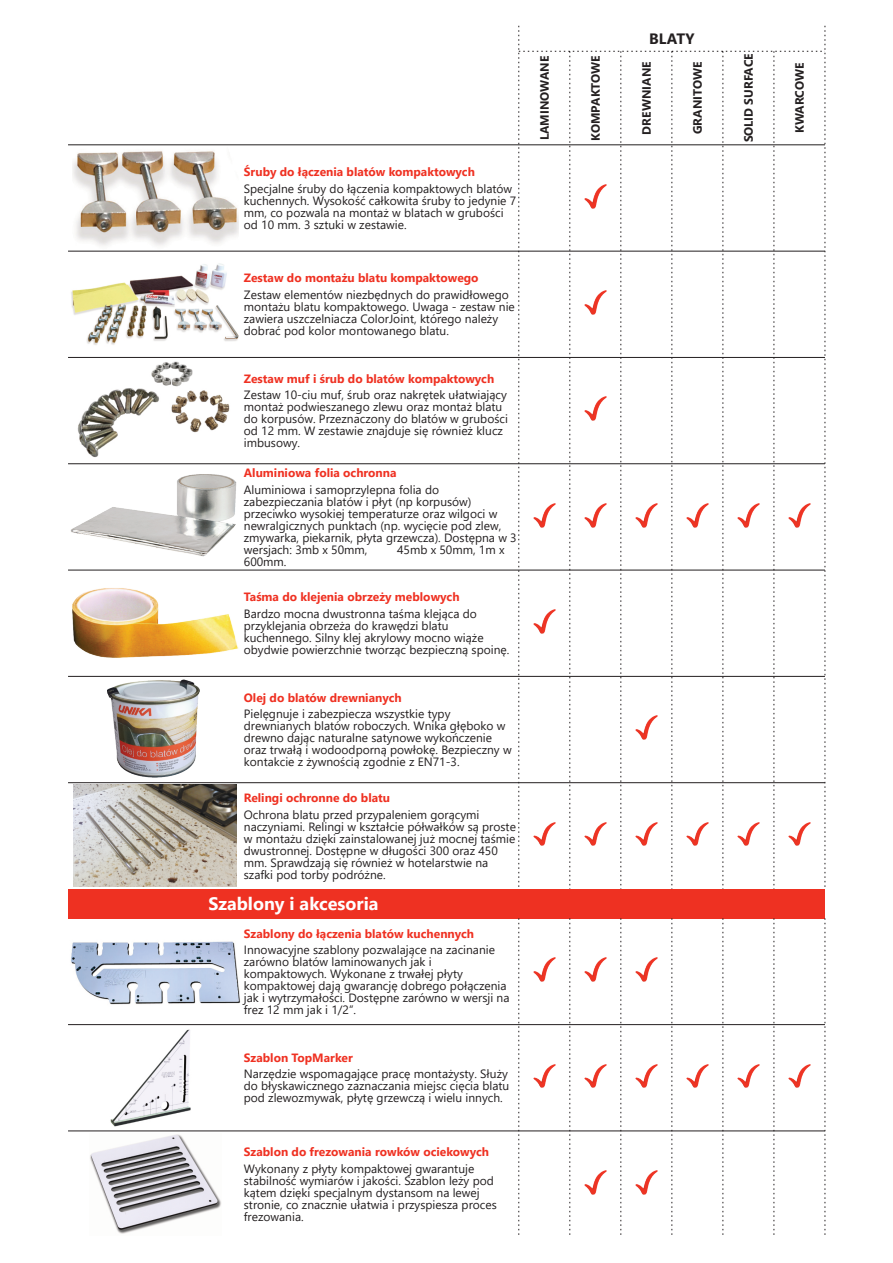
<style>
.page{position:relative;width:893px;height:1263px;background:#fff}
.page>*{position:absolute;margin:0;border:0;box-sizing:border-box;transform-origin:0 0}
.t1{font:700 18px "Segoe UI";color:#fff}
.t2{font:700 15px "Segoe UI";letter-spacing:.01em;color:#231f20}
.t3{font:12px "Segoe UI";color:#231f20}
.t4{font:700 12px "Segoe UI";color:#ef3122}
.t5{font:700 12px "Segoe UI";color:#231f20}
</style>
<div class="page">
<div style="left:68px;top:889px;width:757px;height:29px;background:#ee3122"></div>
<svg style="left:518px;top:918px;width:1px;height:317px"></svg>
<svg style="left:569px;top:918px;width:1px;height:317px"></svg>
<svg style="left:620px;top:918px;width:1px;height:317px"></svg>
<svg style="left:671px;top:918px;width:1px;height:317px"></svg>
<svg style="left:722px;top:918px;width:1px;height:317px"></svg>
<svg style="left:773px;top:918px;width:1px;height:317px"></svg>
<svg style="left:825px;top:918px;width:1px;height:317px"></svg>
<svg style="left:518px;top:26px;width:308px;height:863px"></svg>
<hr style="left:68px;top:144px;width:757px;height:1px;background:#231f20">
<hr style="left:68px;top:251px;width:757px;height:1px;background:#231f20">
<hr style="left:68px;top:357px;width:757px;height:1px;background:#231f20">
<hr style="left:68px;top:463px;width:757px;height:1px;background:#231f20">
<hr style="left:68px;top:570px;width:757px;height:1px;background:#231f20">
<hr style="left:68px;top:676px;width:757px;height:1px;background:#231f20">
<hr style="left:68px;top:782px;width:757px;height:1px;background:#231f20">
<hr style="left:68px;top:1024px;width:757px;height:1px;background:#231f20">
<hr style="left:68px;top:1130px;width:757px;height:1px;background:#231f20">
<img style="left:71px;top:263px;width:168px;height:82px">
<img style="left:72px;top:151px;width:166px;height:95px">
<img style="left:77px;top:361px;width:153px;height:97px">
<img style="left:71px;top:941px;width:170px;height:64px">
<img style="left:72px;top:588px;width:167px;height:70px">
<img style="left:70px;top:474px;width:167px;height:83px">
<img style="left:107px;top:680px;width:93px;height:98px">
<img style="left:74px;top:785px;width:163px;height:102px">
<img style="left:110px;top:1029px;width:81px;height:98px">
<img style="left:90px;top:1134px;width:131px;height:100px">
<img style="left:584px;top:184px;width:22px;height:24px">
<img style="left:584px;top:291px;width:22px;height:23px">
<img style="left:584px;top:397px;width:22px;height:24px">
<img style="left:533px;top:503px;width:22px;height:24px">
<img style="left:584px;top:503px;width:22px;height:24px">
<img style="left:635px;top:503px;width:22px;height:24px">
<img style="left:687px;top:503px;width:21px;height:24px">
<img style="left:738px;top:503px;width:22px;height:24px">
<img style="left:789px;top:503px;width:22px;height:24px">
<img style="left:533px;top:609px;width:22px;height:24px">
<img style="left:635px;top:716px;width:22px;height:24px">
<img style="left:533px;top:822px;width:22px;height:24px">
<img style="left:584px;top:822px;width:22px;height:24px">
<img style="left:635px;top:822px;width:22px;height:24px">
<img style="left:687px;top:822px;width:21px;height:24px">
<img style="left:738px;top:822px;width:22px;height:24px">
<img style="left:789px;top:822px;width:22px;height:24px">
<img style="left:533px;top:958px;width:22px;height:23px">
<img style="left:584px;top:958px;width:22px;height:23px">
<img style="left:635px;top:958px;width:22px;height:23px">
<img style="left:533px;top:1064px;width:22px;height:24px">
<img style="left:584px;top:1064px;width:22px;height:24px">
<img style="left:635px;top:1064px;width:22px;height:24px">
<img style="left:687px;top:1064px;width:21px;height:24px">
<img style="left:738px;top:1064px;width:22px;height:24px">
<img style="left:789px;top:1064px;width:22px;height:24px">
<img style="left:584px;top:1170px;width:22px;height:24px">
<img style="left:635px;top:1170px;width:22px;height:24px">
<p class="t4" style="left:244px;top:167px;width:233px">Śruby do łączenia blatów kompaktowych</p>
<p class="t3" style="left:244px;top:184px;width:270px">Specjalne śruby do łączenia kompaktowych blatów</p>
<p class="t3" style="left:244px;top:196px;width:274px">kuchennych. Wysokość całkowita śruby to jedynie 7</p>
<p class="t3" style="left:244px;top:208px;width:261px">mm, co pozwala na montaż w blatach w grubości</p>
<p class="t3" style="left:244px;top:220px;width:164px">od 10 mm. 3 sztuki w zestawie.</p>
<p class="t4" style="left:244px;top:274px;width:236px">Zestaw do montażu blatu kompaktowego</p>
<p class="t3" style="left:244px;top:290px;width:266px">Zestaw elementów niezbędnych do prawidłowego</p>
<p class="t3" style="left:244px;top:302px;width:272px">montażu blatu kompaktowego. Uwaga - zestaw nie</p>
<p class="t3" style="left:244px;top:314px;width:256px">zawiera uszczelniacza ColorJoint, którego należy</p>
<p class="t3" style="left:244px;top:326px;width:207px">dobrać pod kolor montowanego blatu.</p>
<p class="t4" style="left:244px;top:374px;width:252px">Zestaw muf i śrub do blatów kompaktowych</p>
<p class="t3" style="left:244px;top:391px;width:264px">Zestaw 10-ciu muf, śrub oraz nakrętek ułatwiający</p>
<p class="t3" style="left:244px;top:403px;width:260px">montaż podwieszanego zlewu oraz montaż blatu</p>
<p class="t3" style="left:244px;top:415px;width:266px">do korpusów. Przeznaczony do blatów w grubości</p>
<p class="t3" style="left:244px;top:427px;width:261px">od 12 mm. W zestawie znajduje się również klucz</p>
<p class="t3" style="left:244px;top:439px;width:58px">imbusowy.</p>
<p class="t4" style="left:244px;top:468px;width:154px">Aluminiowa folia ochronna</p>
<p class="t3" style="left:244px;top:485px;width:197px">Aluminiowa i samoprzylepna folia do</p>
<p class="t3" style="left:244px;top:497px;width:229px">zabezpieczania blatów i płyt (np korpusów)</p>
<p class="t3" style="left:244px;top:509px;width:255px">przeciwko wysokiej temperaturze oraz wilgoci w</p>
<p class="t3" style="left:244px;top:521px;width:259px">newralgicznych punktach (np. wycięcie pod zlew,</p>
<p class="t3" style="left:244px;top:533px;width:274px">zmywarka, piekarnik, płyta grzewcza). Dostępna w 3</p>
<p class="t3" style="left:244px;top:545px;width:125px">wersjach: 3mb x 50mm,</p>
<p class="t3" style="left:397px;top:545px;width:109px">45mb x 50mm, 1m x</p>
<p class="t3" style="left:244px;top:557px;width:44px">600mm.</p>
<p class="t4" style="left:244px;top:593px;width:217px">Taśma do klejenia obrzeży meblowych</p>
<p class="t3" style="left:244px;top:609px;width:235px">Bardzo mocna dwustronna taśma klejąca do</p>
<p class="t3" style="left:244px;top:621px;width:206px">przyklejania obrzeża do krawędzi blatu</p>
<p class="t3" style="left:244px;top:633px;width:241px">kuchennego. Silny klej akrylowy mocno wiąże</p>
<p class="t3" style="left:244px;top:645px;width:267px">obydwie powierzchnie tworząc bezpieczną spoinę.</p>
<p class="t4" style="left:244px;top:693px;width:159px">Olej do blatów drewnianych</p>
<p class="t3" style="left:244px;top:709px;width:208px">Pielęgnuje i zabezpiecza wszystkie typy</p>
<p class="t3" style="left:244px;top:721px;width:263px">drewnianych blatów roboczych. Wnika głęboko w</p>
<p class="t3" style="left:244px;top:733px;width:250px">drewno dając naturalne satynowe wykończenie</p>
<p class="t3" style="left:244px;top:745px;width:269px">oraz trwałą i wodoodporną powłokę. Bezpieczny w</p>
<p class="t3" style="left:244px;top:757px;width:217px">kontakcie z żywnością zgodnie z EN71-3.</p>
<p class="t4" style="left:244px;top:793px;width:148px">Relingi ochronne do blatu</p>
<p class="t3" style="left:244px;top:810px;width:237px">Ochrona blatu przed przypaleniem gorącymi</p>
<p class="t3" style="left:244px;top:822px;width:274px">naczyniami. Relingi w kształcie półwałków są proste</p>
<p class="t3" style="left:244px;top:834px;width:273px">w montażu dzięki zainstalowanej już mocnej taśmie</p>
<p class="t3" style="left:244px;top:846px;width:255px">dwustronnej. Dostępne w długości 300 oraz 450</p>
<p class="t3" style="left:244px;top:858px;width:246px">mm. Sprawdzają się również w hotelarstwie na</p>
<p class="t3" style="left:244px;top:870px;width:143px">szafki pod torby podróżne.</p>
<p class="t1" style="left:208px;top:897px;width:172px">Szablony i akcesoria</p>
<p class="t4" style="left:244px;top:929px;width:232px">Szablony do łączenia blatów kuchennych</p>
<p class="t3" style="left:244px;top:945px;width:253px">Innowacyjne szablony pozwalające na zacinanie</p>
<p class="t3" style="left:244px;top:957px;width:189px">zarówno blatów laminowanych jak i</p>
<p class="t3" style="left:244px;top:969px;width:221px">kompaktowych. Wykonane z trwałej płyty</p>
<p class="t3" style="left:244px;top:981px;width:264px">kompaktowej dają gwarancję dobrego połączenia</p>
<p class="t3" style="left:244px;top:993px;width:267px">jak i wytrzymałości. Dostępne zarówno w wersji na</p>
<p class="t3" style="left:244px;top:1005px;width:114px">frez 12 mm jak i 1/2”.</p>
<p class="t4" style="left:244px;top:1053px;width:110px">Szablon TopMarker</p>
<p class="t3" style="left:244px;top:1070px;width:266px">Narzędzie wspomagające pracę montażysty. Służy</p>
<p class="t3" style="left:244px;top:1082px;width:267px">do błyskawicznego zaznaczania miejsc cięcia blatu</p>
<p class="t3" style="left:244px;top:1094px;width:260px">pod zlewozmywak, płytę grzewczą i wielu innych.</p>
<p class="t4" style="left:244px;top:1147px;width:247px">Szablon do frezowania rowków ociekowych</p>
<p class="t3" style="left:244px;top:1164px;width:232px">Wykonany z płyty kompaktowej gwarantuje</p>
<p class="t3" style="left:244px;top:1176px;width:251px">stabilność wymiarów i jakości. Szablon leży pod</p>
<p class="t3" style="left:244px;top:1188px;width:237px">kątem dzięki specjalnym dystansom na lewej</p>
<p class="t3" style="left:244px;top:1200px;width:254px">stronie, co znacznie ułatwia i przyspiesza proces</p>
<p class="t3" style="left:244px;top:1212px;width:61px">frezowania.</p>
<p class="t2" style="left:649px;top:33px;width:47px">BLATY</p>
<p class="t5" style="left:540px;top:140px;width:86px;rotate:-90deg">LAMINOWANE</p>
<p class="t5" style="left:591px;top:141px;width:87px;rotate:-90deg">KOMPAKTOWE</p>
<p class="t5" style="left:642px;top:135px;width:74px;rotate:-90deg">DREWNIANE</p>
<p class="t5" style="left:693px;top:134px;width:74px;rotate:-90deg">GRANITOWE</p>
<p class="t5" style="left:744px;top:142px;width:90px;rotate:-90deg">SOLID SURFACE</p>
<p class="t5" style="left:795px;top:133px;width:72px;rotate:-90deg">KWARCOWE</p>
</div>
